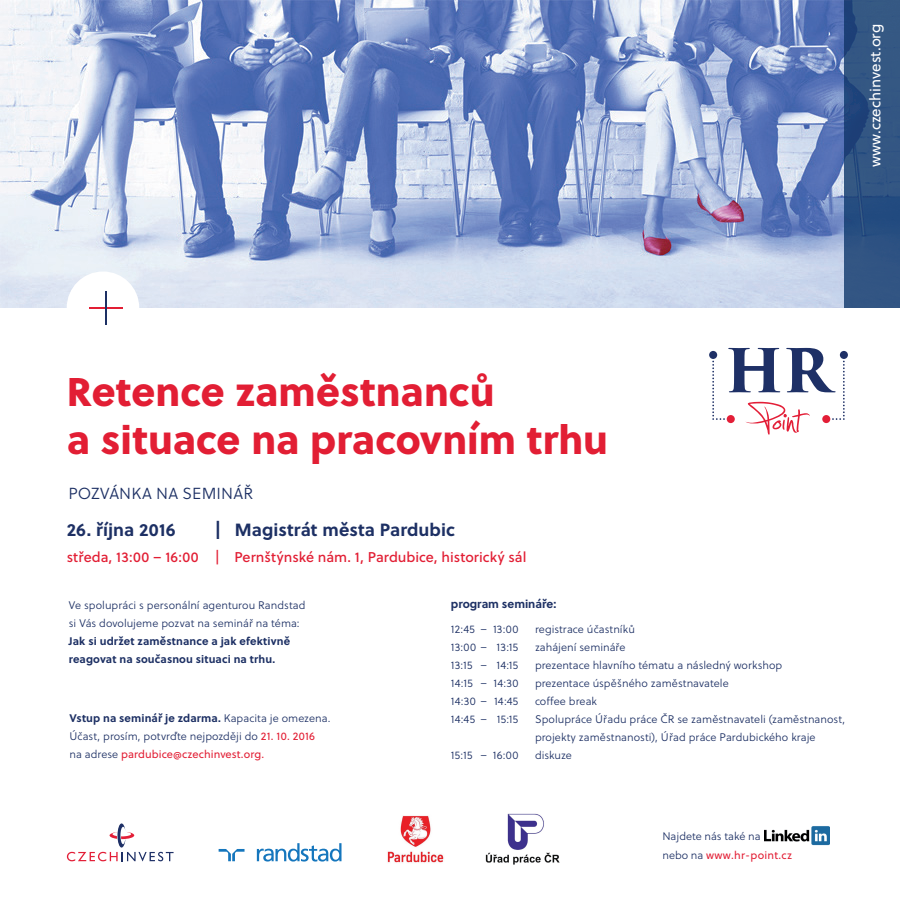
<style>
.page{position:relative;width:900px;height:900px;background:#fff}
.page>*{position:absolute;margin:0;border:0;box-sizing:border-box;transform-origin:0 0}
.t1{font:40px/48px "Soleil Xb";color:#e21e34}
.t2{font:700 17.7px "Soleil";letter-spacing:.005em;color:#1d3064}
.t3{font:16px "Soleil Lt";letter-spacing:.01em;color:#1d3064}
.t4{font:15px "Soleil";color:#fff}
.t5{font:14.1px "Soleil Bk";letter-spacing:.005em;color:#e21e34}
.t6{font:700 11.6px "Soleil";color:#1d3064}
.t7{font:11px/18px "Soleil Lt";letter-spacing:.005em;color:#1d3064}
.t8{font:700 11px/18px "Soleil";letter-spacing:.01em;color:#1d3064}
.t9{font:11px "Soleil";letter-spacing:.005em;color:#e21e34}
.t10{font:11px "Soleil";letter-spacing:.025em;color:#e21e34}
.s1{font-family:"Soleil Lt";font-weight:400}
.s2{font-family:"Soleil";color:#e21e34}
.s3{font-family:"Soleil Lt";color:#1d3064}
</style>
<div class="page">
<img style="left:0;top:0;width:844px;height:308px">
<img style="left:844px;top:0;width:56px;height:308px">
<img style="left:765px;top:826px;width:64px;height:20px">
<svg style="left:709px;top:351px;width:8px;height:8px"></svg>
<svg style="left:840px;top:351px;width:8px;height:8px"></svg>
<svg style="left:712px;top:348px;width:133px;height:87px"></svg>
<svg style="left:219px;top:849px;width:26px;height:12px"></svg>
<svg style="left:257px;top:843px;width:85px;height:19px"></svg>
<img style="left:485px;top:813px;width:75px;height:52px">
<img style="left:387px;top:815px;width:57px;height:48px">
<div style="left:67px;top:272px;width:72px;height:72px;background:#fff;border-radius:50%"></div>
<hr style="left:89px;top:307px;width:33px;height:1px;background:#e21e34">
<hr style="left:105px;top:291px;width:1px;height:33px;background:#1d3064">
<svg style="left:67px;top:823px;width:107px;height:38px"></svg>
<h3 class="t4" style="left:864px;top:167px;width:145px;rotate:-90deg">www.czechinvest.org</h3>
<h1 class="t1" style="left:67px;top:366px;width:543px">Retence zaměstnanců<br>a situace na pracovním trhu</h1>
<h3 class="t3" style="left:68px;top:482px;width:186px">POZVÁNKA NA SEMINÁŘ</h3>
<h2 class="t2" style="left:67px;top:516px;width:110px">26. října 2016</h2>
<p class="t5" style="left:67px;top:547px;width:134px">středa, 13:00 – 16:00</p>
<h2 class="t2" style="left:215px;top:516px;width:242px">| Magistrát města Pardubic</h2>
<p class="t5" style="left:215px;top:547px;width:313px">| Pernštýnské nám. 1, Pardubice, historický sál</p>
<p class="t7" style="left:69px;top:596px;width:238px">Ve spolupráci s personální agenturou Randstad</p>
<p class="t6" style="left:451px;top:595px;width:107px">program semináře:</p>
<p class="t7" style="left:69px;top:614px;width:232px">si Vás dovolujeme pozvat na seminář na téma:</p>
<p class="t8" style="left:69px;top:632px;width:223px">Jak si udržet zaměstnance a jak efektivně reagovat na současnou situaci na trhu.</p>
<p class="t7" style="left:451px;top:620px;width:38px">12:45<br>13:00 –<br>13:15<br>14:15<br>14:30 –<br>14:45</p>
<p class="t7" style="left:451px;top:746px;width:23px">15:15</p>
<p class="t7" style="left:535px;top:620px;width:312px">registrace účastníků<br>zahájení semináře<br>prezentace hlavního tématu a následný workshop<br>prezentace úspěšného zaměstnavatele<br>coffee break<br>Spolupráce Úřadu práce ČR se zaměstnavateli (zaměstnanost, projekty zaměstnanosti), Úřad práce Pardubického kraje diskuze</p>
<p class="t7" style="left:493px;top:620px;width:27px;text-align:justify">13:00<br>13:15<br>14:15<br>14:30<br>14:45<br>15:15</p>
<p class="t7" style="left:493px;top:746px;width:27px">16:00</p>
<p class="t7" style="left:480px;top:620px;width:8px">–</p>
<p class="t7" style="left:480px;top:656px;width:8px">– –</p>
<p class="t7" style="left:480px;top:710px;width:8px">–</p>
<p class="t7" style="left:480px;top:746px;width:8px">–</p>
<p class="t8" style="left:69px;top:709px;width:263px">Vstup na seminář je zdarma. <span class="s1">Kapacita je omezena.</span></p>
<p class="t7" style="left:69px;top:727px;width:247px">Účast, prosím, potvrďte nejpozději do <span class="s2">21. 10. 2016</span></p>
<p class="t9" style="left:69px;top:746px;width:196px"><span class="s3">na adrese</span> pardubice@czechinvest.org.</p>
<p class="t7" style="left:662px;top:827px;width:100px">Najdete nás také na</p>
<p class="t10" style="left:662px;top:847px;width:131px"><span class="s3">nebo na</span> www.hr-point.cz</p>
</div>
